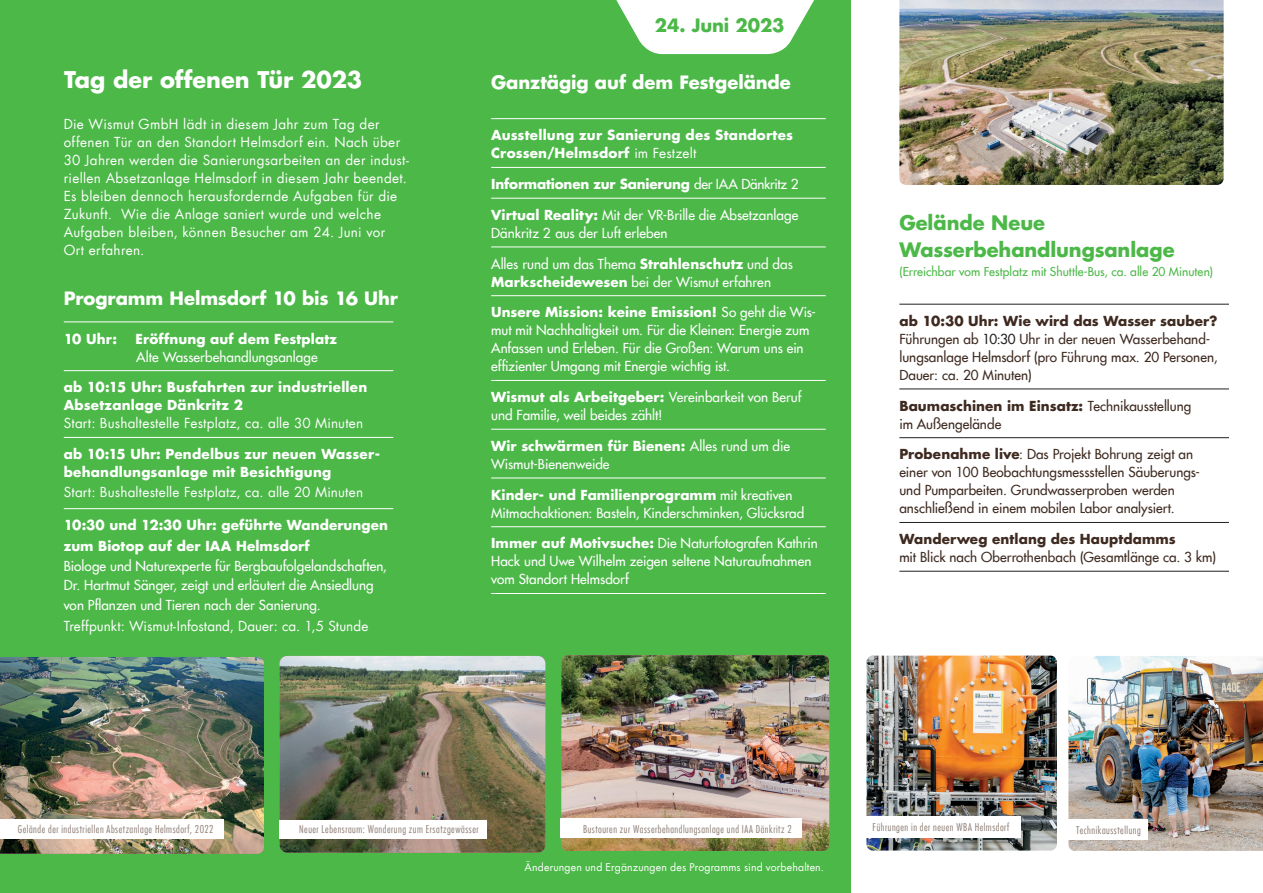
<style>
.page{position:relative;width:1263px;height:893px;background:#fff}
.page>*{position:absolute;margin:0;border:0;box-sizing:border-box;transform-origin:0 0}
.t1{font:700 22.5px "Futura Com";letter-spacing:-.005em;color:#fff}
.t2{font:700 19.5px/27px "Futura Com";letter-spacing:-.005em;color:#4cb848}
.t3{font:700 18px "Futura Com";letter-spacing:-.005em;color:#fff}
.t4{font:700 18px "Futura Com";letter-spacing:-.005em;color:#4cb848}
.t5{font:500 13.5px/18px "Futura Com";color:#fff}
.t6{font:13.5px/18px "Futura Com";letter-spacing:.02em;color:#fff}
.t7{font:500 13.5px/18px "Futura Com";letter-spacing:.005em;color:#3e2a20}
.t8{font:700 13.5px/18px "Futura Com";letter-spacing:.015em;color:#fff}
.t9{font:700 13.5px "Futura Com";letter-spacing:-.015em;color:#fff}
.t10{font:700 13.5px "Futura Com";letter-spacing:.005em;color:#3e2a20}
.t11{font:500 12px "Futura Com";letter-spacing:.005em;color:#4cb848}
.t12{font:300 condensed 10.5px "Futura Com";letter-spacing:.05em;color:#8b7a71}
.t13{font:10.5px "Futura Com";letter-spacing:.015em;color:#fff}
.s1{font-weight:400}
.s2{font-weight:500}
.s3{font-weight:700}
.s4{color:#231f20}
</style>
<div class="page">
<div style="left:0;top:0;width:850px;height:893px;background:#4cb848"></div>
<hr style="left:64px;top:321px;width:329px;height:1px;background:#fff">
<hr style="left:64px;top:370px;width:329px;height:1px;background:#fff">
<hr style="left:64px;top:437px;width:329px;height:1px;background:#fff">
<hr style="left:64px;top:508px;width:329px;height:1px;background:#fff">
<svg style="left:616px;top:0;width:198px;height:54px"></svg>
<hr style="left:491px;top:118px;width:335px;height:1px;background:#fff">
<hr style="left:491px;top:167px;width:335px;height:1px;background:#fff">
<hr style="left:491px;top:198px;width:335px;height:1px;background:#fff">
<hr style="left:491px;top:247px;width:335px;height:1px;background:#fff">
<hr style="left:491px;top:295px;width:335px;height:1px;background:#fff">
<hr style="left:491px;top:380px;width:335px;height:1px;background:#fff">
<hr style="left:491px;top:429px;width:335px;height:1px;background:#fff">
<hr style="left:491px;top:478px;width:335px;height:1px;background:#fff">
<hr style="left:491px;top:526px;width:335px;height:1px;background:#fff">
<hr style="left:491px;top:593px;width:335px;height:1px;background:#fff">
<img style="left:0;top:657px;width:264px;height:197px">
<img style="left:1068px;top:656px;width:195px;height:195px">
<img style="left:561px;top:655px;width:268px;height:196px">
<div style="left:560px;top:819px;width:241px;height:19px;background:#fff"></div>
<div style="left:0;top:820px;width:223px;height:19px;background:#fff"></div>
<img style="left:280px;top:656px;width:265px;height:197px">
<div style="left:280px;top:821px;width:207px;height:18px;background:#fff"></div>
<img style="left:899px;top:0;width:325px;height:185px">
<img style="left:866px;top:656px;width:191px;height:195px">
<div style="left:865px;top:816px;width:156px;height:22px;background:#fff"></div>
<div style="left:1067px;top:819px;width:81px;height:21px;background:#fff"></div>
<hr style="left:899px;top:304px;width:330px;height:1px;background:#231f20">
<hr style="left:899px;top:389px;width:330px;height:1px;background:#231f20">
<hr style="left:899px;top:437px;width:330px;height:1px;background:#231f20">
<hr style="left:899px;top:522px;width:330px;height:1px;background:#231f20">
<hr style="left:899px;top:571px;width:330px;height:1px;background:#231f20">
<h1 class="t1" style="left:64px;top:63px;width:300px">Tag der offenen Tür 2023</h1>
<p class="t6" style="left:64px;top:115px;width:347px">Die Wismut GmbH lädt in diesem Jahr zum Tag der offenen Tür an den Standort Helmsdorf ein. Nach über 30 Jahren werden die Sanierungsarbeiten an der indust&shy;riellen Absetzanlage Helmsdorf in diesem Jahr beendet.<br>Es bleiben dennoch herausfordernde Aufgaben für die Zukunft. Wie die Anlage saniert wurde und welche Aufgaben bleiben, können Besucher am 24. Juni vor Ort erfahren.</p>
<h3 class="t3" style="left:64px;top:284px;width:336px">Programm Helmsdorf 10 bis 16 Uhr</h3>
<p class="t8" style="left:64px;top:329px;width:55px">10 Uhr:</p>
<p class="t8" style="left:136px;top:329px;width:203px">Eröffnung auf dem Festplatz</p>
<p class="t5" style="left:136px;top:347px;width:183px">Alte Wasserbehandlungsanlage</p>
<p class="t8" style="left:64px;top:378px;width:305px">ab 10:15 Uhr: Busfahrten zur industriellen<br>Absetzanlage Dänkritz 2</p>
<p class="t6" style="left:64px;top:414px;width:301px">Start: Bushaltestelle Festplatz, ca. alle 30 Minuten</p>
<p class="t8" style="left:64px;top:444px;width:318px">ab 10:15 Uhr: Pendelbus zur neuen Wasser&shy;behandlungsanlage mit Besichtigung</p>
<p class="t6" style="left:64px;top:482px;width:301px">Start: Bushaltestelle Festplatz, ca. alle 20 Minuten</p>
<p class="t8" style="left:64px;top:514px;width:326px;line-height:21px">10:30 und 12:30 Uhr: geführte Wanderungen zum Biotop auf der IAA Helmsdorf</p>
<p class="t5" style="left:64px;top:555px;width:325px;line-height:19.5px">Biologe und Naturexperte für Bergbaufolgelandschaften,<br>Dr. Hartmut Sänger, zeigt und erläutert die Ansiedlung von Pflanzen und Tieren nach der Sanierung.</p>
<p class="t6" style="left:64px;top:617px;width:306px">Treffpunkt: Wismut-Infostand, Dauer: ca. 1,5 Stunde</p>
<h3 class="t4" style="left:655px;top:11px;width:131px">24. Juni 2023</h3>
<h3 class="t3" style="left:491px;top:68px;width:301px">Ganztägig auf dem Festgelände</h3>
<p class="t8" style="left:491px;top:126px;width:303px">Ausstellung zur Sanierung des Standortes<br>Crossen/Helmsdorf <span class="s1">im Festzelt</span></p>
<p class="t9" style="left:491px;top:174px;width:309px">Informationen zur Sanierung <span class="s2">der IAA Dänkritz 2</span></p>
<p class="t5" style="left:491px;top:205px;width:309px"><span class="s3">Virtual Reality:</span> Mit der VR-Brille die Absetzanlage<br>Dänkritz 2 aus der Luft erleben</p>
<p class="t5" style="left:491px;top:254px;width:303px">Alles rund um das Thema <span class="s3">Strahlenschutz</span> und das<br><span class="s3">Markscheidewesen</span> bei der Wismut erfahren</p>
<p class="t5" style="left:491px;top:303px;width:326px"><span class="s3">Unsere Mission: keine Emission!</span> So geht die Wis&shy;mut mit Nachhaltigkeit um. Für die Kleinen: Energie zum Anfassen und Erleben. Für die Großen: Warum uns ein effizienter Umgang mit Energie wichtig ist.</p>
<p class="t5" style="left:491px;top:387px;width:312px"><span class="s3">Wismut als Arbeitgeber:</span> Vereinbarkeit von Beruf und Familie, weil beides zählt!</p>
<p class="t5" style="left:491px;top:436px;width:300px"><span class="s3">Wir schwärmen für Bienen:</span> Alles rund um die<br>Wismut-Bienenweide</p>
<p class="t5" style="left:491px;top:485px;width:315px"><span class="s3">Kinder- und Familienprogramm</span> mit kreativen<br>Mitmachaktionen: Basteln, Kinderschminken, Glücksrad</p>
<p class="t5" style="left:491px;top:534px;width:328px"><span class="s3">Immer auf Motivsuche:</span> Die Naturfotografen Kathrin<br>Hack und Uwe Wilhelm zeigen seltene Naturaufnahmen vom Standort Helmsdorf</p>
<h2 class="t2" style="left:899px;top:208px;width:277px">Gelände Neue<br>Wasserbehandlungsanlage</h2>
<p class="t11" style="left:899px;top:263px;width:315px">(Erreichbar vom Festplatz mit Shuttle-Bus, ca. alle 20 Minuten)</p>
<p class="t7" style="left:899px;top:311px;width:320px"><span class="s3">ab 10:30 Uhr: Wie wird das Wasser sauber?<br></span>Führungen ab <span class="s4">10:30</span> Uhr in der neuen Wasserbehand&shy;lungsanlage Helmsdorf (pro Führung max. 20 Personen, Dauer: ca. 20 Minuten)</p>
<p class="t7" style="left:899px;top:396px;width:293px"><span class="s3">Baumaschinen im Einsatz:</span> Technikausstellung im Außengelände</p>
<p class="t7" style="left:899px;top:445px;width:302px"><span class="s3">Probenahme live</span>: Das Projekt Bohrung zeigt an einer von 100 Beobachtungsmessstellen Säuberungs&shy;und Pumparbeiten. Grundwasserproben werden anschließend in einem mobilen Labor analysiert.</p>
<p class="t10" style="left:899px;top:529px;width:278px">Wanderweg entlang des Hauptdamms</p>
<p class="t7" style="left:899px;top:547px;width:318px">mit Blick nach Oberrothenbach (Gesamtlänge ca. 3 km)</p>
<p class="t12" style="left:18px;top:822px;width:197px">Gelände der industriellen Absetzanlage Helmsdorf, 2022</p>
<p class="t12" style="left:299px;top:822px;width:181px">Neuer Lebensraum: Wanderung zum Ersatzgewässer</p>
<p class="t12" style="left:583px;top:822px;width:210px">Bustouren zur Wasserbehandlungsanlage und IAA Dänkritz 2</p>
<p class="t13" style="left:525px;top:860px;width:301px">Änderungen und Ergänzungen des Programms sind vorbehalten.</p>
<p class="t12" style="left:873px;top:821px;width:138px">Führungen in der neuen WBA Helmsdorf</p>
<p class="t12" style="left:1076px;top:823px;width:66px">Technikausstellung</p>
</div>
